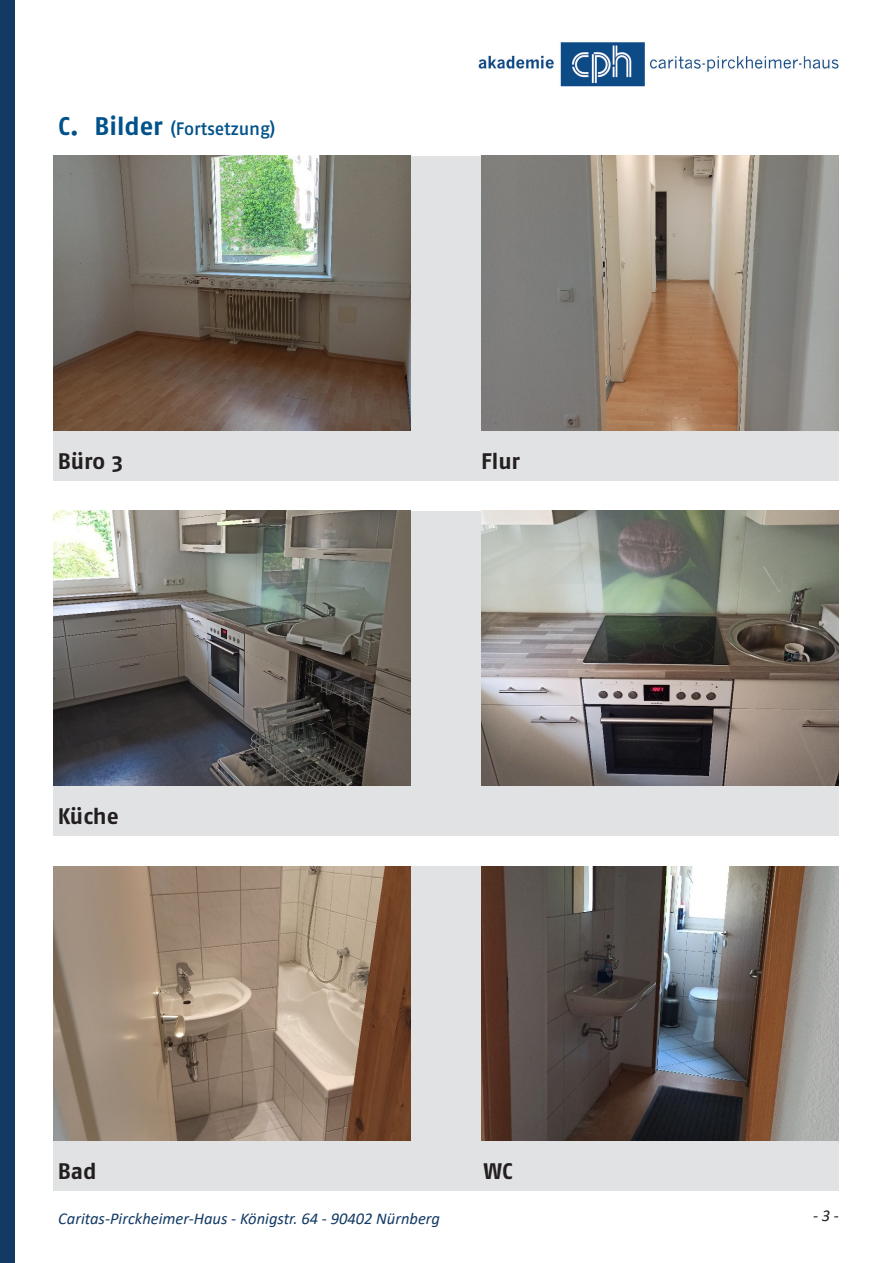
<style>
.page{position:relative;width:893px;height:1263px;background:#fff}
.page>*{position:absolute;margin:0;border:0;box-sizing:border-box;transform-origin:0 0}
.t1{font:700 22.5px "Fago Pro";letter-spacing:-.005em;color:#231f20}
.t2{font:500 18px "Fago Pro";letter-spacing:-.005em;color:#01528a}
.t3{font:italic 16.5px "Calibri";color:#133a65}
.t4{font:italic 16.5px "Calibri";color:#231f20}
.s1{font-weight:700;font-size:25.5px}
</style>
<div class="page">
<img style="left:478px;top:42px;width:361px;height:44px">
<div style="left:0;top:0;width:14px;height:1263px;background:#133a65"></div>
<div style="left:53px;top:866px;width:786px;height:325px;background:#e1e2e4"></div>
<img style="left:481px;top:866px;width:357px;height:275px">
<img style="left:53px;top:866px;width:358px;height:275px">
<div style="left:53px;top:156px;width:786px;height:324px;background:#e1e2e4"></div>
<img style="left:481px;top:156px;width:357px;height:274px">
<img style="left:53px;top:156px;width:358px;height:274px">
<div style="left:53px;top:511px;width:786px;height:325px;background:#e1e2e4"></div>
<img style="left:481px;top:511px;width:357px;height:274px">
<img style="left:53px;top:511px;width:358px;height:274px">
<p class="t2" style="left:58px;top:118px;width:219px"><span class="s1">C. Bilder</span> (Fortsetzung)</p>
<p class="t1" style="left:58px;top:447px;width:67px">Büro 3</p>
<p class="t1" style="left:481px;top:447px;width:41px">Flur</p>
<p class="t1" style="left:58px;top:802px;width:63px">Küche</p>
<p class="t1" style="left:58px;top:1158px;width:40px">Bad</p>
<p class="t3" style="left:58px;top:1207px;width:383px">Caritas-Pirckheimer-Haus - Königstr. 64 - 90402 Nürnberg</p>
<p class="t1" style="left:483px;top:1158px;width:30px">WC</p>
<p class="t4" style="left:813px;top:1204px;width:27px">- 3 -</p>
</div>
